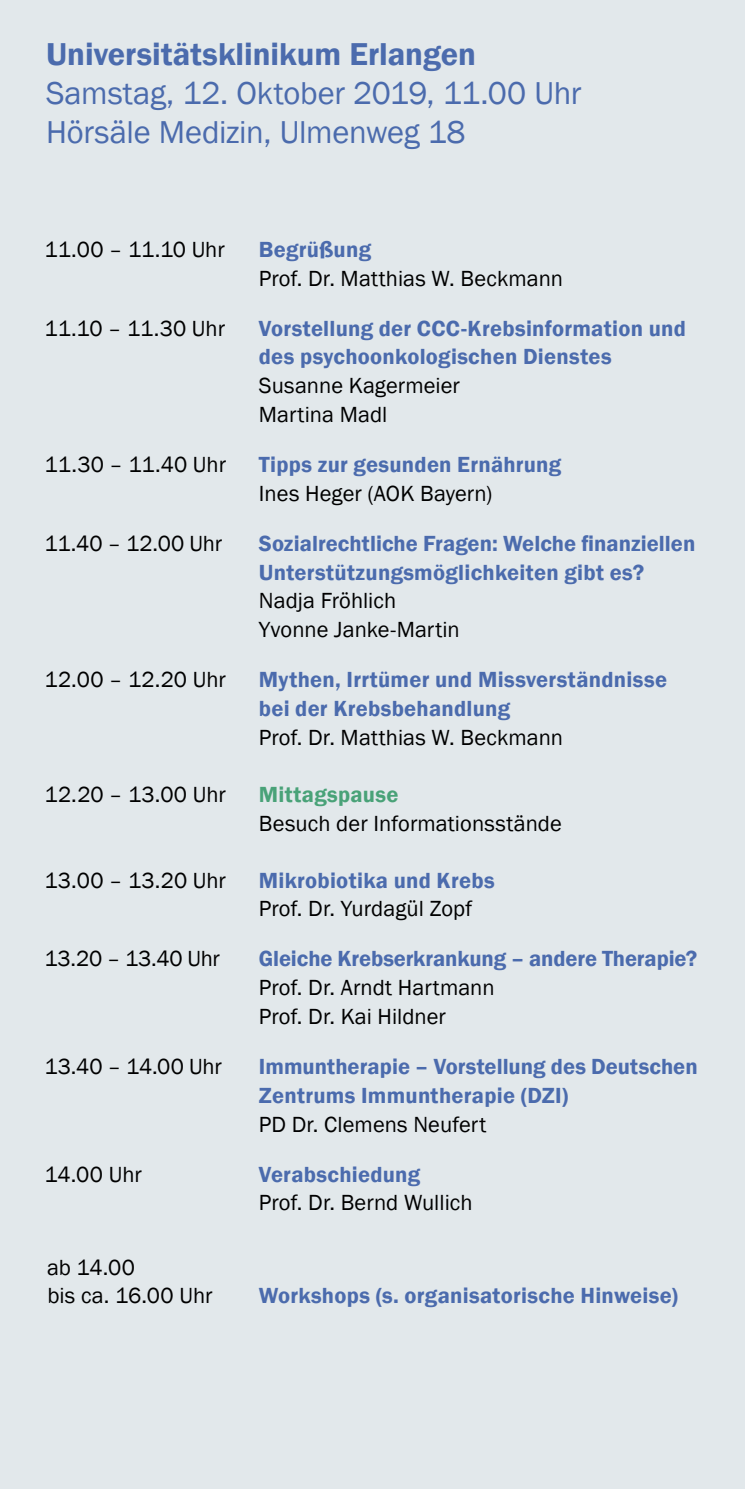
<style>
.page{position:relative;width:745px;height:1489px;background:#fff}
.page>*{position:absolute;margin:0;border:0;box-sizing:border-box;transform-origin:0 0}
.t1{font:32.5px/38.8px "Franklin Gothic";letter-spacing:-.005em;color:#4b6bad}
.t2{font:600 32.5px "Franklin Gothic";color:#4b6bad}
.t3{font:22.5px/28.8px "Franklin Gothic";color:#000}
.t4{font:600 22.5px/28.8px "Franklin Gothic";letter-spacing:.01em;color:#4b6bad}
.t5{font:600 22.5px "Franklin Gothic";letter-spacing:.01em;color:#49a278}
</style>
<div class="page">
<div style="left:0;top:0;width:744px;height:1488px;background:#e2e8eb"></div>
<h1 class="t2" style="left:46px;top:36px;width:431px">Universitätsklinikum Erlangen</h1>
<h1 class="t1" style="left:46px;top:73px;width:536px">Samstag, 12. Oktober 2019, 11.00 Uhr<br>Hörsäle Medizin, Ulmenweg 18</h1>
<p class="t3" style="left:45px;top:234px;width:182px">11.00 – 11.10 Uhr</p>
<p class="t4" style="left:259px;top:234px;width:114px">Begrüßung</p>
<p class="t3" style="left:259px;top:263px;width:305px">Prof. Dr. Matthias W. Beckmann</p>
<p class="t3" style="left:45px;top:313px;width:182px">11.10 – 11.30 Uhr</p>
<p class="t4" style="left:259px;top:313px;width:428px">Vorstellung der CCC-Krebsinformation und des psychoonkologischen Dienstes</p>
<p class="t3" style="left:259px;top:371px;width:202px">Susanne Kagermeier<br>Martina Madl</p>
<p class="t3" style="left:45px;top:449px;width:183px">11.30 – 11.40 Uhr</p>
<p class="t4" style="left:259px;top:449px;width:304px">Tipps zur gesunden Ernährung</p>
<p class="t3" style="left:259px;top:478px;width:235px">Ines Heger (AOK Bayern)</p>
<p class="t3" style="left:45px;top:528px;width:179px">11.40 – 12.00 Uhr</p>
<p class="t4" style="left:259px;top:528px;width:437px">Sozialrechtliche Fragen: Welche nanziellen<br>Unterstützungsmöglichkeiten gibt es?</p>
<p class="t3" style="left:259px;top:586px;width:202px">Nadja Fröhlich<br>Yvonne Janke-Martin</p>
<p class="t3" style="left:45px;top:665px;width:183px">12.00 – 12.20 Uhr</p>
<p class="t4" style="left:259px;top:665px;width:409px">Mythen, Irrtümer und Missverständnisse bei der Krebsbehandlung</p>
<p class="t3" style="left:259px;top:722px;width:305px">Prof. Dr. Matthias W. Beckmann</p>
<p class="t3" style="left:45px;top:779px;width:183px">12.20 – 13.00 Uhr</p>
<p class="t5" style="left:259px;top:781px;width:141px">Mittagspause</p>
<p class="t3" style="left:259px;top:808px;width:304px">Besuch der Informationsstände</p>
<p class="t3" style="left:45px;top:865px;width:183px">13.00 – 13.20 Uhr</p>
<p class="t4" style="left:259px;top:865px;width:237px">Mikrobiotika und Krebs</p>
<p class="t3" style="left:259px;top:894px;width:215px">Prof. Dr. Yurdagül Zopf</p>
<p class="t3" style="left:45px;top:944px;width:177px">13.20 – 13.40 Uhr</p>
<p class="t4" style="left:259px;top:944px;width:440px">Gleiche Krebserkrankung – andere Therapie?</p>
<p class="t3" style="left:259px;top:972px;width:237px">Prof. Dr. Arndt Hartmann<br>Prof. Dr. Kai Hildner</p>
<p class="t3" style="left:45px;top:1051px;width:179px">13.40 – 14.00 Uhr</p>
<p class="t4" style="left:259px;top:1051px;width:440px">Immuntherapie – Vorstellung des Deutschen<br>Zentrums Immuntherapie (DZI)</p>
<p class="t3" style="left:259px;top:1109px;width:229px">PD Dr. Clemens Neufert</p>
<p class="t3" style="left:45px;top:1159px;width:99px">14.00 Uhr</p>
<p class="t4" style="left:259px;top:1159px;width:163px">Verabschiedung</p>
<p class="t3" style="left:259px;top:1187px;width:215px">Prof. Dr. Bernd Wullich</p>
<p class="t3" style="left:47px;top:1252px;width:167px">ab 14.00<br>bis ca. 16.00 Uhr</p>
<p class="t4" style="left:259px;top:1280px;width:420px">Workshops (s. organisatorische Hinweise)</p>
</div>
